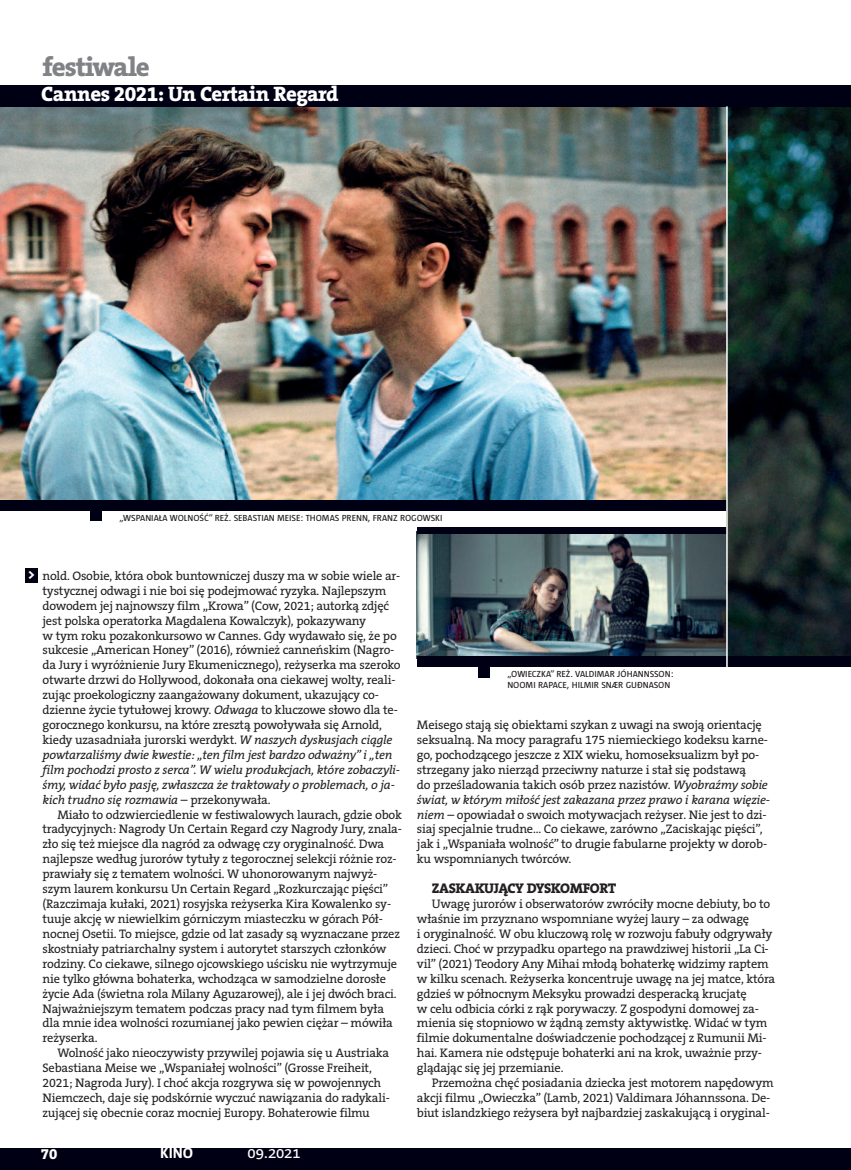
<style>
.page{position:relative;width:851px;height:1170px;background:#fff}
.page>*{position:absolute;margin:0;border:0;box-sizing:border-box;transform-origin:0 0}
.t1{font:800 27px "The Serif CE";letter-spacing:-.04em;color:#808285}
.t2{font:800 21px "The Serif CE";letter-spacing:-.03em;color:#fff}
.t3{font:15px "Tazzer Text East";letter-spacing:-.005em;color:#fff}
.t4{font:700 15px "Tazzer Text East";color:#fff}
.t5{font:800 15px "The Serif CE";color:#fff}
.t6{font:800 14.1px "The Serif CE";letter-spacing:-.03em;color:#231f20}
.t7{font:800 13.5px "The Serif CE";color:#fff}
.t8{font:12.45px/14.9px "The Serif CE";letter-spacing:-.015em;color:#231f20}
.t9{font:italic 12.45px "The Serif CE";letter-spacing:-.015em;color:#231f20}
.t10{font:9px/10.5px "Tazzer Text East";color:#231f20}
.s1{font-style:italic}
.s2{font-style:normal}
</style>
<div class="page">
<div style="left:0;top:1148px;width:850px;height:21px;background:#000014"></div>
<img style="left:727px;top:106px;width:123px;height:550px">
<img style="left:0;top:106px;width:726px;height:393px">
<img style="left:417px;top:534px;width:309px;height:122px">
<div style="left:25px;top:568px;width:13px;height:14px;background:#000014"></div>
<div style="left:417px;top:527px;width:309px;height:7px;background:#000014"></div>
<div style="left:0;top:499px;width:726px;height:11px;background:#000014"></div>
<div style="left:90px;top:509px;width:12px;height:12px;background:#000014"></div>
<div style="left:417px;top:656px;width:309px;height:10px;background:#000014"></div>
<div style="left:478px;top:666px;width:11px;height:11px;background:#000014"></div>
<div style="left:726px;top:656px;width:124px;height:10px;background:#000014"></div>
<div style="left:0;top:85px;width:850px;height:21px;background:#000014"></div>
<hr style="left:726px;top:106px;width:1px;height:576px;background:#fff">
<p class="t1" style="left:42px;top:53px;width:109px">festiwale</p>
<p class="t2" style="left:41px;top:83px;width:299px">Cannes 2021: Un Certain Regard</p>
<p class="t10" style="left:119px;top:513px;width:324px">„WSPANIAŁA WOLNOŚĆ” REŻ. SEBASTIAN MEISE: THOMAS PRENN, FRANZ ROGOWSKI</p>
<p class="t8" style="left:43px;top:568px;width:359px">nold. Osobie, która obok buntowniczej duszy ma w sobie wiele ar-</p>
<p class="t8" style="left:43px;top:583px;width:345px">tystycznej odwagi i nie boi się podejmować ryzyka. Najlepszym</p>
<p class="t8" style="left:43px;top:598px;width:348px">dowodem jej najnowszy film „Krowa” (Cow, 2021; autorką zdjęć</p>
<p class="t8" style="left:43px;top:613px;width:325px">jest polska operatorka Magdalena Kowalczyk), pokazywany</p>
<p class="t8" style="left:43px;top:628px;width:356px">w tym roku pozakonkursowo w Cannes. Gdy wydawało się, że po</p>
<p class="t8" style="left:43px;top:643px;width:353px">sukcesie „American Honey” (2016), również canneńskim (Nagro-</p>
<p class="t8" style="left:43px;top:658px;width:359px">da Jury i wyróżnienie Jury Ekumenicznego), reżyserka ma szeroko</p>
<p class="t8" style="left:43px;top:673px;width:354px">otwarte drzwi do Hollywood, dokonała ona ciekawej wolty, reali-</p>
<p class="t8" style="left:43px;top:688px;width:338px">zując proekologiczny zaangażowany dokument, ukazujący co-</p>
<p class="t8" style="left:43px;top:703px;width:357px">dzienne życie tytułowej krowy. <span class="s1">Odwaga</span> to kluczowe słowo dla te-</p>
<p class="t8" style="left:43px;top:717px;width:341px">gorocznego konkursu, na które zresztą powoływała się Arnold,</p>
<p class="t8" style="left:43px;top:732px;width:351px">kiedy uzasadniała jurorski werdykt. <span class="s1">W naszych dyskusjach ciągle</span></p>
<p class="t9" style="left:43px;top:748px;width:351px">powtarzaliśmy dwie kwestie: „ten film jest bardzo odważny” i „ten</p>
<p class="t9" style="left:43px;top:763px;width:359px">film pochodzi prosto z serca”. W wielu produkcjach, które zobaczyli-</p>
<p class="t9" style="left:43px;top:778px;width:354px">śmy, widać było pasję, zwłaszcza że traktowały o problemach, o ja-</p>
<p class="t9" style="left:43px;top:793px;width:229px">kich trudno się rozmawia <span class="s2">– przekonywała.</span></p>
<p class="t8" style="left:57px;top:807px;width:346px">Miało to odzwierciedlenie w festiwalowych laurach, gdzie obok</p>
<p class="t8" style="left:43px;top:822px;width:361px">tradycyjnych: Nagrody Un Certain Regard czy Nagrody Jury, znala-</p>
<p class="t8" style="left:43px;top:837px;width:343px">zło się też miejsce dla nagród za odwagę czy oryginalność. Dwa</p>
<p class="t8" style="left:43px;top:852px;width:355px">najlepsze według jurorów tytuły z tegorocznej selekcji różnie roz-</p>
<p class="t8" style="left:43px;top:867px;width:336px">prawiały się z tematem wolności. W uhonorowanym najwyż-</p>
<p class="t8" style="left:43px;top:881px;width:347px">szym laurem konkursu Un Certain Regard „Rozkurczając pięści”</p>
<p class="t8" style="left:43px;top:896px;width:350px">(Razczimaja kułaki, 2021) rosyjska reżyserka Kira Kowalenko sy-</p>
<p class="t8" style="left:43px;top:911px;width:342px">tuuje akcję w niewielkim górniczym miasteczku w górach Pół-</p>
<p class="t8" style="left:43px;top:926px;width:359px">nocnej Osetii. To miejsce, gdzie od lat zasady są wyznaczane przez</p>
<p class="t8" style="left:43px;top:941px;width:345px">skostniały patriarchalny system i autorytet starszych członków</p>
<p class="t8" style="left:43px;top:956px;width:356px">rodziny. Co ciekawe, silnego ojcowskiego uścisku nie wytrzymuje</p>
<p class="t8" style="left:43px;top:971px;width:345px">nie tylko główna bohaterka, wchodząca w samodzielne dorosłe</p>
<p class="t8" style="left:43px;top:986px;width:356px">życie Ada (świetna rola Milany Aguzarowej), ale i jej dwóch braci.</p>
<p class="t8" style="left:43px;top:1001px;width:343px">Najważniejszym tematem podczas pracy nad tym filmem była</p>
<p class="t8" style="left:43px;top:1016px;width:352px">dla mnie idea wolności rozumianej jako pewien ciężar – mówiła</p>
<p class="t8" style="left:43px;top:1031px;width:57px">reżyserka.</p>
<p class="t8" style="left:57px;top:1045px;width:333px">Wolność jako nieoczywisty przywilej pojawia się u Austriaka</p>
<p class="t8" style="left:43px;top:1060px;width:331px">Sebastiana Meise we „Wspaniałej wolności” (Grosse Freiheit,</p>
<p class="t8" style="left:43px;top:1075px;width:340px">2021; Nagroda Jury). I choć akcja rozgrywa się w powojennych</p>
<p class="t8" style="left:43px;top:1090px;width:349px">Niemczech, daje się podskórnie wyczuć nawiązania do radykali-</p>
<p class="t8" style="left:43px;top:1105px;width:329px">zującej się obecnie coraz mocniej Europy. Bohaterowie filmu</p>
<p class="t7" style="left:28px;top:568px;width:9px">&gt;</p>
<p class="t5" style="left:41px;top:1145px;width:18px">70</p>
<p class="t4" style="left:160px;top:1147px;width:34px">KINO</p>
<p class="t3" style="left:247px;top:1147px;width:55px">09.2021</p>
<p class="t10" style="left:507px;top:669px;width:168px">„OWIECZKA” REŻ. VALDIMAR JÓHANNSSON:<br>NOOMI RAPACE, HILMIR SNÆR GUÐNASON</p>
<p class="t8" style="left:417px;top:717px;width:354px">Meisego stają się obiektami szykan z uwagi na swoją orientację seksualną. Na mocy paragrafu 175 niemieckiego kodeksu karne&shy;go, pochodzącego jeszcze z XIX wieku, homoseksualizm był po&shy;strzegany jako nierząd przeciwny naturze i stał się podstawą<br>do prześladowania takich osób przez nazistów. <span class="s1">Wyobraźmy sobie świat, w którym miłość jest zakazana przez prawo i karana więzie&shy;niem</span> – opowiadał o swoich motywacjach reżyser. Nie jest to dzi&shy;siaj specjalnie trudne… Co ciekawe, zarówno „Zaciskając pięści”, jak i „Wspaniała wolność” to drugie fabularne projekty w dorob&shy;ku wspomnianych twórców.</p>
<p class="t6" style="left:432px;top:881px;width:186px">ZASKAKUJĄCY DYSKOMFORT</p>
<p class="t8" style="left:432px;top:896px;width:340px">Uwagę jurorów i obserwatorów zwróciły mocne debiuty, bo to</p>
<p class="t8" style="left:417px;top:911px;width:334px">właśnie im przyznano wspomniane wyżej laury – za odwagę</p>
<p class="t8" style="left:417px;top:926px;width:357px">i oryginalność. W obu kluczową rolę w rozwoju fabuły odgrywały</p>
<p class="t8" style="left:417px;top:941px;width:353px">dzieci. Choć w przypadku opartego na prawdziwej historii „La Ci-</p>
<p class="t8" style="left:417px;top:956px;width:353px">vil” (2021) Teodory Any Mihai młodą bohaterkę widzimy raptem</p>
<p class="t8" style="left:417px;top:971px;width:360px">w kilku scenach. Reżyserka koncentruje uwagę na jej matce, która</p>
<p class="t8" style="left:417px;top:986px;width:331px">gdzieś w północnym Meksyku prowadzi desperacką krucjatę</p>
<p class="t8" style="left:417px;top:1001px;width:343px">w celu odbicia córki z rąk porywaczy. Z gospodyni domowej za-</p>
<p class="t8" style="left:417px;top:1016px;width:352px">mienia się stopniowo w żądną zemsty aktywistkę. Widać w tym</p>
<p class="t8" style="left:417px;top:1031px;width:351px">filmie dokumentalne doświadczenie pochodzącej z Rumunii Mi-</p>
<p class="t8" style="left:417px;top:1045px;width:346px">hai. Kamera nie odstępuje bohaterki ani na krok, uważnie przy-</p>
<p class="t8" style="left:417px;top:1060px;width:148px">glądając się jej przemianie.</p>
<p class="t8" style="left:432px;top:1075px;width:343px">Przemożna chęć posiadania dziecka jest motorem napędowym</p>
<p class="t8" style="left:417px;top:1090px;width:355px">akcji filmu „Owieczka” (Lamb, 2021) Valdimara Jóhannssona. De-</p>
<p class="t8" style="left:417px;top:1105px;width:354px">biut islandzkiego reżysera był najbardziej zaskakującą i oryginal-</p>
</div>
